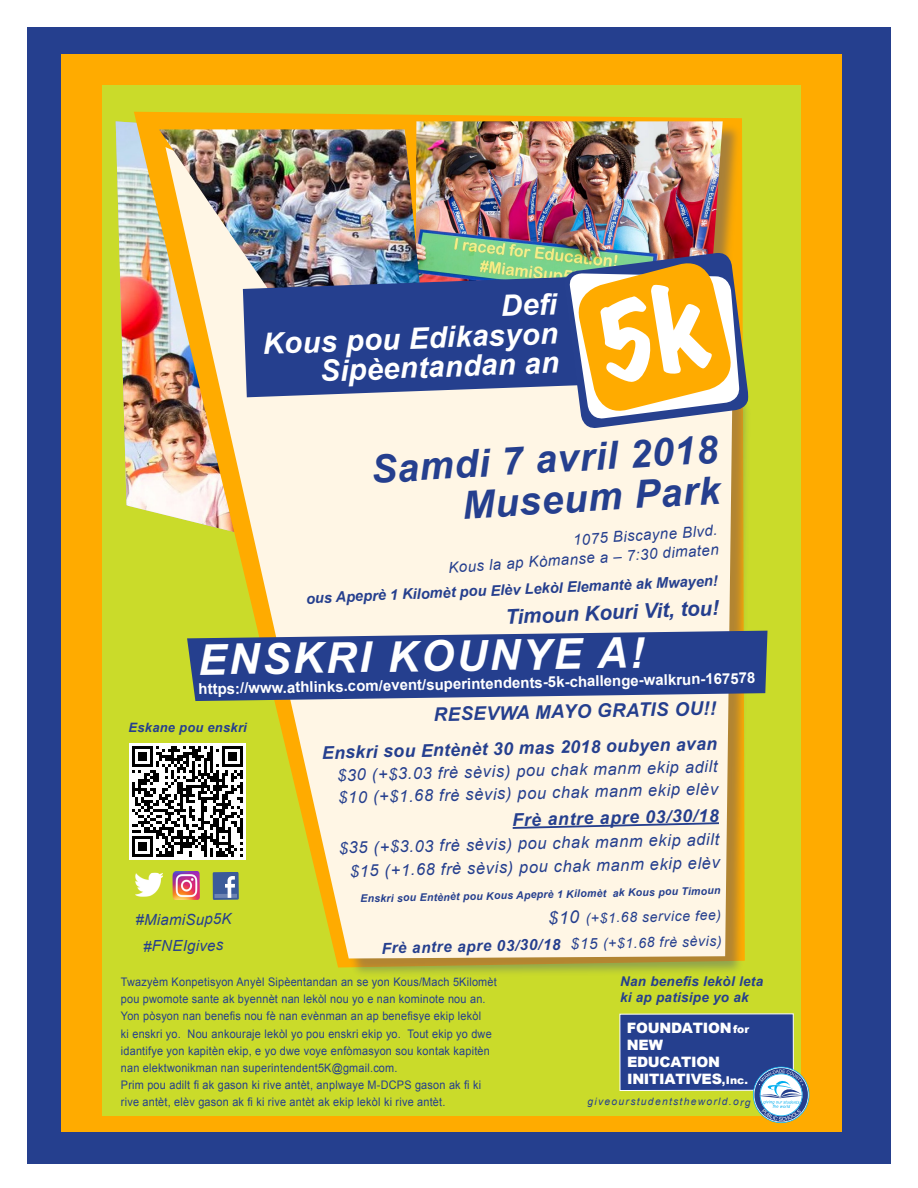
<style>
.page{position:relative;width:918px;height:1188px;background:#fff}
.page>*{position:absolute;margin:0;border:0;box-sizing:border-box;transform-origin:0 0}
.t1{font:italic 700 42.3px "Arial";color:#fff}
.t2{font:italic 700 38.55px "Arial";color:#253f8e}
.t3{font:italic 700 29.4px "Arial";color:#fff}
.t4{font:italic 700 20.4px "Arial";color:#253f8e}
.t5{font:italic 700 18.75px "Arial";color:#253f8e}
.t6{font:italic 700 17.55px "Arial";color:#253f8e}
.t7{font:italic 16.5px "Arial";color:#253f8e}
.t8{font:italic 700 15.3px "Arial";color:#253f8e}
.t9{font:italic 15.15px "Arial";color:#253f8e}
.t10{font:700 15px "Arial";color:#fff}
.t11{font:italic 700 14.55px "Arial";color:#253f8e}
.t12{font:900 14.25px/17.2px "Arial";letter-spacing:-.02em;color:#fff}
.t13{font:italic 14.1px "Arial";color:#253f8e}
.t14{font:italic 700 13.5px "Arial";letter-spacing:.02em;color:#253f8e}
.t15{font:italic 700 12.9px "Arial";letter-spacing:.02em;color:#253f8e}
.t16{font:11.85px/17.1px "Arial";letter-spacing:.02em;color:#253f8e;scale:.92 1}
.t17{font:italic 700 10.5px "Arial";color:#253f8e}
.t18{font:italic 10.2px "Arial";letter-spacing:.13em;color:#253f8e}
.s1{font-size:17.55px}
.s2{font-weight:400}
.s3{font-weight:400;font-size:14.1px}
.s4{font-size:10.8px}
</style>
<div class="page">
<div style="left:27px;top:27px;width:864px;height:1136px;background:#253f8e"></div>
<div style="left:61px;top:54px;width:781px;height:1078px;background:#ffab00"></div>
<div style="left:102px;top:85px;width:699px;height:1031px;background:#cadb2a"></div>
<img style="left:116px;top:121px;width:18px;height:387px">
<img style="left:134px;top:112px;width:608px;height:748px">
<div style="left:167px;top:149px;width:585px;height:829px;background:#253f8e;opacity:.4"></div>
<svg style="left:165px;top:304px;width:567px;height:654px;background:#f5ecc0"></svg>
<img style="left:135px;top:872px;width:28px;height:25px">
<img style="left:172px;top:871px;width:28px;height:29px">
<div style="left:212px;top:872px;width:27px;height:28px;background:#3b5b99;border-radius:2px"></div>
<hr style="left:214px;top:894px;width:23px;height:4px;background:#6d84b3">
<svg style="left:225px;top:876px;width:10px;height:22px"></svg>
<div style="left:620px;top:1014px;width:173px;height:77px;background:#253f8e"></div>
<div style="left:620px;top:1013px;width:174px;height:78px;border:1px solid #fff"></div>
<svg style="left:753px;top:1067px;width:56px;height:56px"></svg>
<div style="left:417px;top:123px;width:324px;height:209px;background:#253f8e;opacity:.4"></div>
<img style="left:416px;top:121px;width:307px;height:151px">
<img style="left:159px;top:129px;width:262px;height:175px">
<svg style="left:243px;top:272px;width:320px;height:125px;background:#3b5193"></svg>
<svg style="left:187px;top:631px;width:581px;height:70px;background:#3c5291"></svg>
<svg style="left:511px;top:821px;width:210px;height:9px;background:#d2d0d3"></svg>
<img style="left:129px;top:743px;width:116px;height:116px">
<svg style="left:563px;top:252px;width:187px;height:178px;background:#d2aa52"></svg>
<p class="t3" style="left:500px;top:287px;width:69px;rotate:-2deg">Defi</p>
<p class="t3" style="left:262px;top:324px;width:297px;rotate:-2deg">Kous pou Edikasyon</p>
<p class="t3" style="left:319px;top:352px;width:240px;rotate:-2deg">Sipèentandan an</p>
<p class="t2" style="left:370px;top:443px;width:349px;rotate:-3deg">Samdi 7 avril 2018</p>
<p class="t2" style="left:461px;top:480px;width:260px;rotate:-3deg">Museum Park</p>
<p class="t9" style="left:572px;top:530px;width:146px;rotate:-4deg">1075 Biscayne Blvd.</p>
<p class="t9" style="left:448px;top:558px;width:273px;rotate:-4deg">Kous la ap Kòmanse a – 7:30 dimaten</p>
<p class="t11" style="left:306px;top:591px;width:413px;rotate:-3deg">ous Apeprè 1 Kilomèt pou Elèv Lekòl Elemantè ak Mwayen!</p>
<p class="t4" style="left:505px;top:605px;width:215px;rotate:-3deg">Timoun Kouri Vit, tou!</p>
<p class="t1" style="left:198px;top:633px;width:448px;rotate:-1deg">ENSKRI KOUNYE A!</p>
<p class="t10" style="left:198px;top:678px;width:559px;rotate:-1deg">https://www.athlinks.com/event/superintendents-5k-challenge-walkrun-167578</p>
<p class="t15" style="left:129px;top:719px;width:120px">Eskane pou enskri</p>
<p class="t9" style="left:135px;top:910px;width:98px;rotate:-1deg">#MiamiSup5K</p>
<p class="t9" style="left:143px;top:937px;width:81px;rotate:-1deg">#FNEIgives</p>
<p class="t5" style="left:433px;top:702px;width:284px;rotate:-1deg">RESEVWA MAYO GRATIS OU!!</p>
<p class="t6" style="left:322px;top:740px;width:397px;rotate:-1deg">Enskri sou Entènèt 30 mas 2018 oubyen avan</p>
<p class="t7" style="left:337px;top:763px;width:382px;rotate:-1deg">$30 (+$3.03 frè sèvis) pou chak manm ekip adilt</p>
<p class="t7" style="left:338px;top:786px;width:381px;rotate:-1deg">$10 (+$1.68 frè sèvis) pou chak manm ekip elèv</p>
<p class="t6" style="left:512px;top:808px;width:208px;rotate:-1deg">Frè antre apre 03/30/18</p>
<p class="t7" style="left:339px;top:836px;width:382px;rotate:-1deg">$35 (+$3.03 frè sèvis) pou chak manm ekip adilt</p>
<p class="t7" style="left:350px;top:859px;width:372px;rotate:-1deg">$15 (+1.68 frè sèvis) pou chak manm ekip elèv</p>
<p class="t17" style="left:360px;top:891px;width:362px;rotate:-1deg">Enskri sou Entènèt pou Kous Apeprè 1 Kilomèt ak Kous pou Timoun</p>
<p class="t13" style="left:548px;top:909px;width:174px;rotate:-1deg"><span class="s1">$10</span> (+$1.68 service fee)</p>
<p class="t8" style="left:382px;top:938px;width:342px;rotate:-1deg">Frè antre apre 03/30/18 <span class="s2">$15</span> <span class="s3">(+$1.68 frè sèvis)</span></p>
<p class="t16" style="left:121px;top:974px;width:410px">Twazyèm Konpetisyon Anyèl Sipèentandan an se yon Kous/Mach 5Kilomèt pou pwomote sante ak byennèt nan lekòl nou yo e nan kominote nou an.</p>
<p class="t16" style="left:121px;top:1008px;width:405px">Yon pòsyon nan benefis nou fè nan evènman an ap benefisye ekip lekòl ki enskri yo. Nou ankouraje lekòl yo pou enskri ekip yo. Tout ekip yo dwe idantifye yon kapitèn ekip, e yo dwe voye enfòmasyon sou kontak kapitèn nan elektwonikman nan superintendent5K@gmail.com.</p>
<p class="t16" style="left:121px;top:1076px;width:393px">Prim pou adilt fi ak gason ki rive antèt, anplwaye M-DCPS gason ak fi ki rive antèt, elèv gason ak fi ki rive antèt ak ekip lekòl ki rive antèt.</p>
<p class="t14" style="left:620px;top:973px;width:145px">Nan benefis lekòl leta</p>
<p class="t14" style="left:620px;top:989px;width:130px">ki ap patisipe yo ak</p>
<p class="t12" style="left:627px;top:1019px;width:124px">FOUNDATION <span class="s4">for<br></span>NEW<br>EDUCATION<br>INITIATIVES<span class="s4">, Inc.</span></p>
<p class="t18" style="left:588px;top:1095px;width:165px">giveourstudentstheworld.org</p>
</div>
